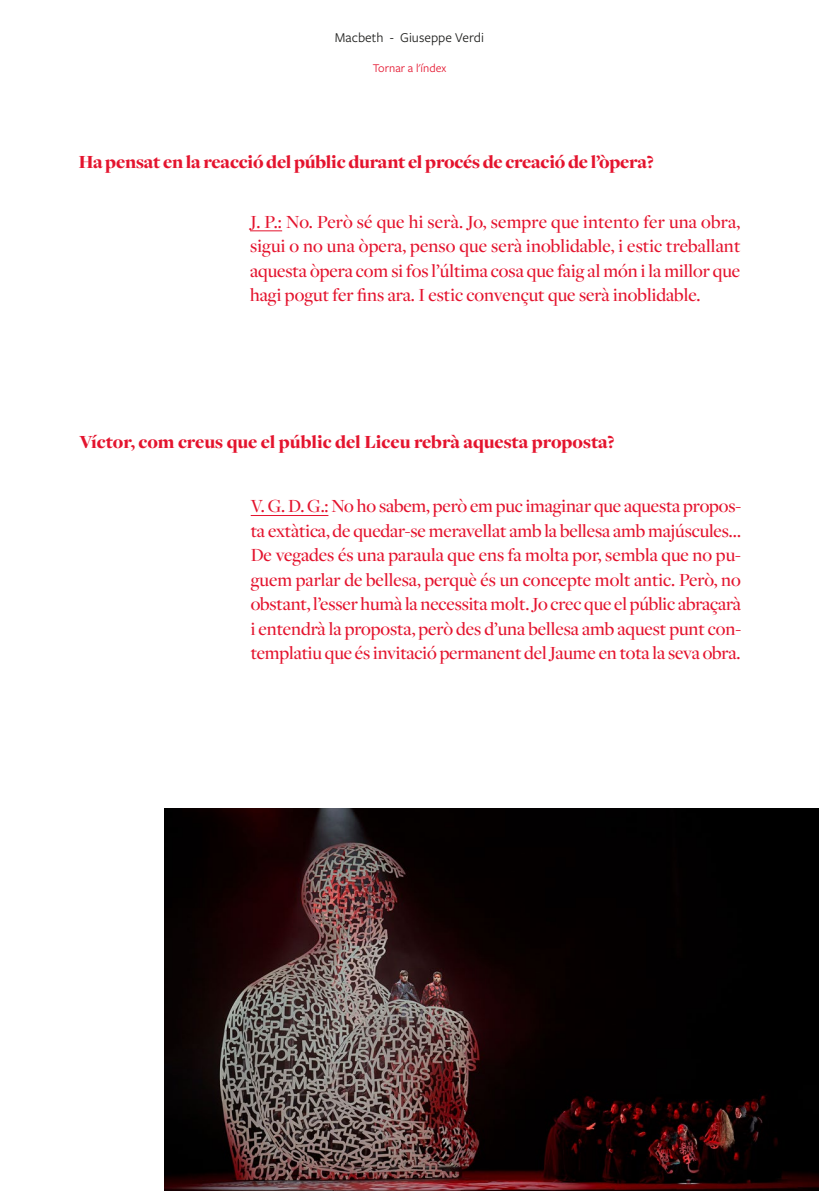
<style>
.page{position:relative;width:819px;height:1191px;background:#fff}
.page>*{position:absolute;margin:0;border:0;box-sizing:border-box;transform-origin:0 0}
.t1{font:500 19.25px/24.5px "Freight Disp Pro";letter-spacing:-.005em;color:#e4142e;text-align:justify}
.t2{font:900 19.25px "Freight Disp Pro";letter-spacing:-.01em;color:#e4142e}
.t3{font:14px "Freight Sans Pro";color:#1d1d1b}
.t4{font:12.25px "Freight Sans Pro";color:#e4142e}
</style>
<div class="page">
<hr style="left:250px;top:230px;width:32px;height:1px;background:#e4142e">
<hr style="left:251px;top:515px;width:77px;height:1px;background:#e4142e">
<img style="left:164px;top:809px;width:655px;height:382px">
<p class="t3" style="left:335px;top:28px;width:151px">Macbeth - Giuseppe Verdi</p>
<p class="t4" style="left:373px;top:60px;width:75px">Tornar a l'índex</p>
<p class="t2" style="left:79px;top:149px;width:576px">Ha pensat en la reacció del públic durant el procés de creació de l’òpera?</p>
<p class="t1" style="left:250px;top:209px;width:492px">J. P.: No. Però sé que hi serà. Jo, sempre que intento fer una obra, sigui o no una òpera, penso que serà inoblidable, i estic treballant aquesta òpera com si fos l’última cosa que faig al món i la millor que hagi pogut fer fins ara. I estic convençut que serà inoblidable.</p>
<p class="t2" style="left:79px;top:429px;width:536px">Víctor, com creus que el públic del Liceu rebrà aquesta proposta?</p>
<p class="t1" style="left:251px;top:493px;width:492px">V. G. D. G.: No ho sabem, però em puc imaginar que aquesta propos&shy;ta extàtica, de quedar-se meravellat amb la bellesa amb majúscules… De vegades és una paraula que ens fa molta por, sembla que no pu&shy;guem parlar de bellesa, perquè és un concepte molt antic. Però, no obstant, l’esser humà la necessita molt. Jo crec que el públic abraçarà i entendrà la proposta, però des d’una bellesa amb aquest punt con&shy;templatiu que és invitació permanent del Jaume en tota la seva obra.</p>
</div>
